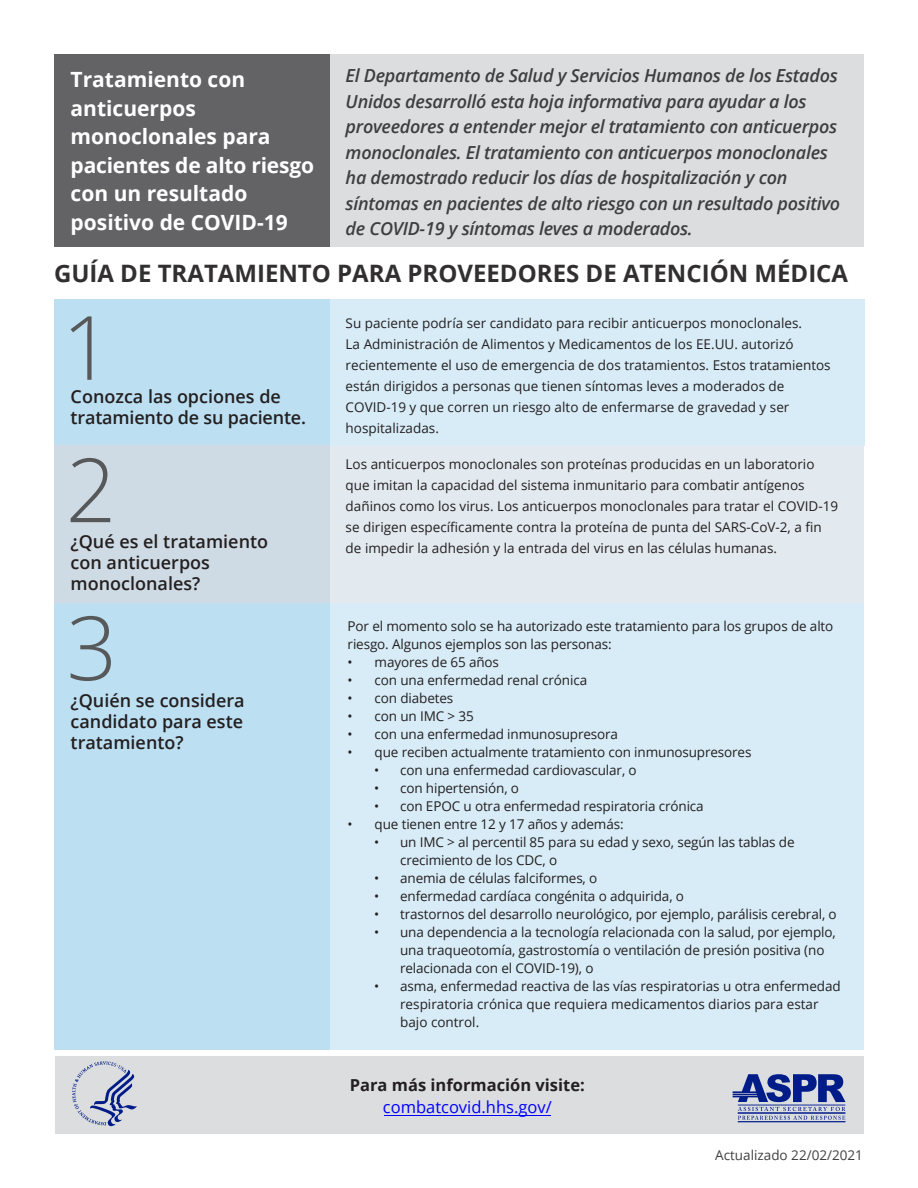
<style>
.page{position:relative;width:918px;height:1188px;background:#fff}
.page>*{position:absolute;margin:0;border:0;box-sizing:border-box;transform-origin:0 0}
.t1{font:700 24px "Open Sans";color:#312f30}
.t2{font:700 21px/28.5px "Open Sans";color:#fff}
.t3{font:italic 600 18px/25.5px "Open Sans";letter-spacing:-.015em;color:#3e3e3f}
.t4{font:600 18px/21px "Open Sans";color:#231f20}
.t5{font:700 16.5px/22.8px "Open Sans";color:#231f20;text-align:center}
.t6{font:13.5px/21px "Open Sans";letter-spacing:-.005em;color:#231f20}
.t7{font:13.5px "Open Sans";color:#404040}
.s1{font-weight:400;color:#00f}
</style>
<div class="page">
<div style="left:55px;top:1056px;width:809px;height:78px;background:#dcdddf"></div>
<div style="left:325px;top:54px;width:538px;height:192px;background:#dcdddf"></div>
<div style="left:54px;top:54px;width:275px;height:192px;background:#636366"></div>
<div style="left:279px;top:445px;width:585px;height:158px;background:#e2e9ef"></div>
<div style="left:279px;top:299px;width:585px;height:147px;background:#d8ecf7"></div>
<hr style="left:384px;top:1115px;width:167px;height:1px;background:#00f">
<div style="left:54px;top:299px;width:275px;height:147px;background:#bcdff2"></div>
<div style="left:54px;top:445px;width:275px;height:158px;background:#cfdbe4"></div>
<svg style="left:71px;top:316px;width:21px;height:64px"></svg>
<svg style="left:71px;top:458px;width:39px;height:64px"></svg>
<div style="left:279px;top:603px;width:585px;height:447px;background:#d8ecf7"></div>
<hr style="left:738px;top:1122px;width:107px;height:1px;background:#001c88">
<svg style="left:733px;top:1074px;width:113px;height:46px"></svg>
<svg style="left:72px;top:1061px;width:65px;height:65px"></svg>
<div style="left:54px;top:603px;width:275px;height:447px;background:#bcdff2"></div>
<svg style="left:71px;top:616px;width:40px;height:65px"></svg>
<h1 class="t2" style="left:71px;top:65px;width:245px">Tratamiento con anticuerpos monoclonales para pacientes de alto riesgo con un resultado positivo de COVID-19</h1>
<p class="t3" style="left:346px;top:62px;width:496px">El Departamento de Salud y Servicios Humanos de los Estados Unidos desarrolló esta hoja informativa para ayudar a los proveedores a entender mejor el tratamiento con anticuerpos monoclonales. El tratamiento con anticuerpos monoclonales ha demostrado reducir los días de hospitalización y con síntomas en pacientes de alto riesgo con un resultado positivo de COVID-19 y síntomas leves a moderados.</p>
<h2 class="t1" style="left:54px;top:256px;width:796px">GUÍA DE TRATAMIENTO PARA PROVEEDORES DE ATENCIÓN MÉDICA</h2>
<p class="t4" style="left:71px;top:385px;width:237px">Conozca las opciones de tratamiento de su paciente.</p>
<p class="t4" style="left:71px;top:531px;width:199px">¿Qué es el tratamiento con anticuerpos monoclonales?</p>
<p class="t4" style="left:71px;top:689px;width:175px;text-align:justify">¿Quién se considera candidato para este tratamiento?</p>
<p class="t6" style="left:346px;top:312px;width:487px">Su paciente podría ser candidato para recibir anticuerpos monoclonales.<br>La Administración de Alimentos y Medicamentos de los EE.UU. autorizó recientemente el uso de emergencia de dos tratamientos. Estos tratamientos están dirigidos a personas que tienen síntomas leves a moderados de COVID-19 y que corren un riesgo alto de enfermarse de gravedad y ser hospitalizadas.</p>
<p class="t6" style="left:346px;top:454px;width:494px">Los anticuerpos monoclonales son proteínas producidas en un laboratorio que imitan la capacidad del sistema inmunitario para combatir antígenos dañinos como los virus. Los anticuerpos monoclonales para tratar el COVID-19 se dirigen específicamente contra la proteína de punta del SARS-CoV-2, a fin de impedir la adhesión y la entrada del virus en las células humanas.</p>
<p class="t6" style="left:348px;top:616px;width:487px;line-height:18px">Por el momento solo se ha autorizado este tratamiento para los grupos de alto riesgo. Algunos ejemplos son las personas:</p>
<p class="t6" style="left:348px;top:651px;width:153px">• mayores de 65 años</p>
<p class="t6" style="left:348px;top:669px;width:241px">• con una enfermedad renal crónica</p>
<p class="t6" style="left:348px;top:687px;width:107px">• con diabetes</p>
<p class="t6" style="left:348px;top:705px;width:128px">• con un IMC &gt; 35</p>
<p class="t6" style="left:348px;top:723px;width:272px">• con una enfermedad inmunosupresora</p>
<p class="t6" style="left:348px;top:741px;width:405px">• que reciben actualmente tratamiento con inmunosupresores</p>
<p class="t6" style="left:374px;top:759px;width:264px">• con una enfermedad cardiovascular, o</p>
<p class="t6" style="left:374px;top:777px;width:146px">• con hipertensión, o</p>
<p class="t6" style="left:374px;top:795px;width:331px">• con EPOC u otra enfermedad respiratoria crónica</p>
<p class="t6" style="left:348px;top:813px;width:278px">• que tienen entre 12 y 17 años y además:</p>
<p class="t6" style="left:400px;top:832px;width:396px;line-height:18px;text-indent:-26px">• un IMC &gt; al percentil 85 para su edad y sexo, según las tablas de crecimiento de los CDC, o</p>
<p class="t6" style="left:374px;top:867px;width:225px">• anemia de células falciformes, o</p>
<p class="t6" style="left:374px;top:885px;width:311px">• enfermedad cardíaca congénita o adquirida, o</p>
<p class="t6" style="left:374px;top:903px;width:464px">• trastornos del desarrollo neurológico, por ejemplo, parálisis cerebral, o</p>
<p class="t6" style="left:400px;top:922px;width:437px;line-height:18px;text-indent:-26px">• una dependencia a la tecnología relacionada con la salud, por ejemplo, una traqueotomía, gastrostomía o ventilación de presión positiva (no relacionada con el COVID-19), o</p>
<p class="t6" style="left:400px;top:976px;width:442px;line-height:18px;text-indent:-26px">• asma, enfermedad reactiva de las vías respiratorias u otra enfermedad respiratoria crónica que requiera medicamentos diarios para estar bajo control.</p>
<p class="t5" style="left:350px;top:1073px;width:236px">Para más información visite: <span class="s1">combatcovid.hhs.gov/</span></p>
<p class="t7" style="left:715px;top:1146px;width:149px">Actualizado 22/02/2021</p>
</div>
